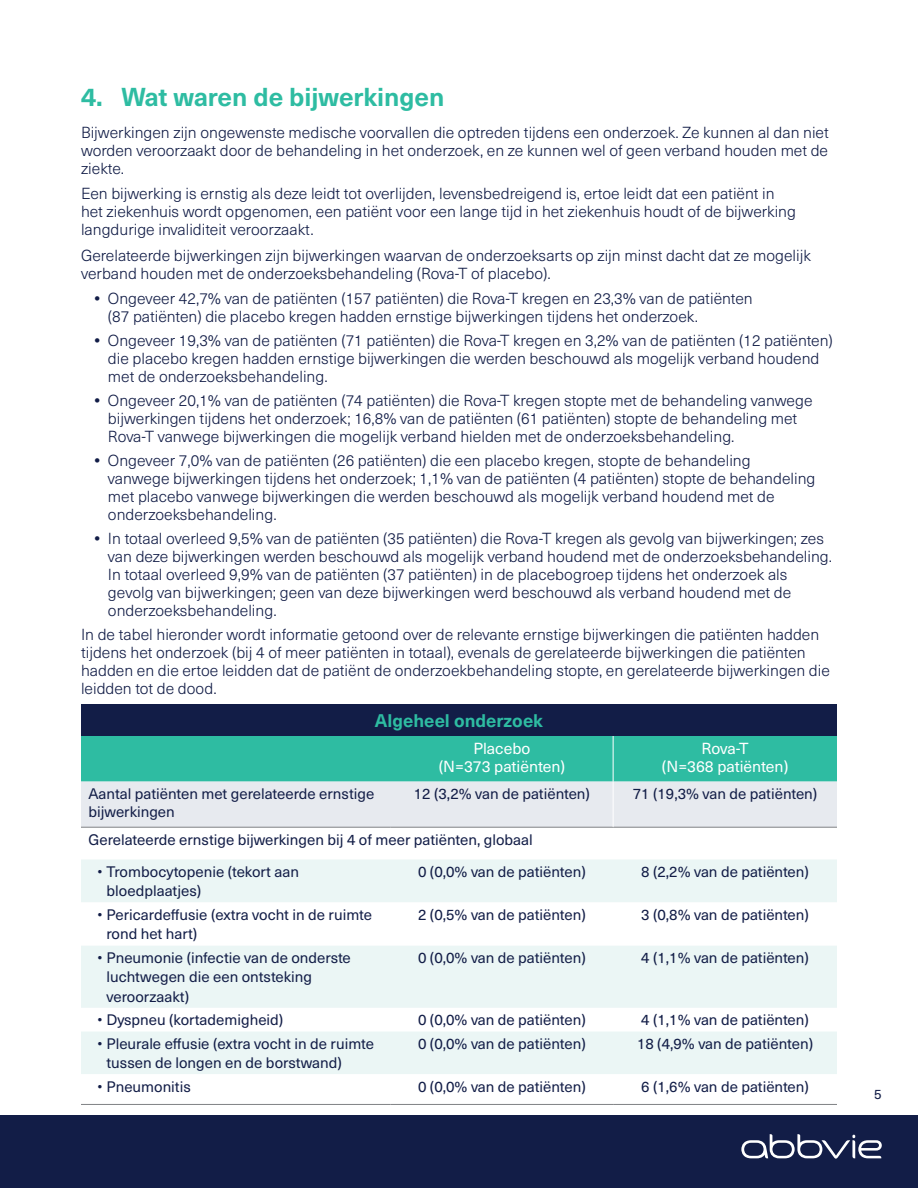
<style>
.page{position:relative;width:918px;height:1188px;background:#fff}
.page>*{position:absolute;margin:0;border:0;box-sizing:border-box;transform-origin:0 0}
.t1{font:700 25.5px "Neue Haas Unica Pro";color:#2ebca2}
.t2{font:700 18px "Neue Haas Unica Pro";color:#2ebca2}
.t3{font:300 15.75px/18px "Neue Haas Unica Pro";color:#121d47}
.t4{font:15.75px/18px "Neue Haas Unica Pro";color:#fff;text-align:center}
.t5{font:15px/19.5px "Neue Haas Unica Pro";color:#121d47}
.t6{font:13.5px "Neue Haas Unica Pro";color:#121d47}
.s1{font-weight:700}
</style>
<div class="page">
<div style="left:0;top:1115px;width:918px;height:73px;background:#121d47"></div>
<div style="left:81px;top:704px;width:756px;height:32px;background:#121d47"></div>
<svg style="left:81px;top:736px;width:756px;height:91px;background:#8ad2c8"></svg>
<div style="left:81px;top:860px;width:756px;height:42px;background:#ebf6f5"></div>
<svg style="left:81px;top:946px;width:756px;height:128px;fill:#ebf6f5"></svg>
<hr style="left:81px;top:827px;width:310px;height:1px;background:#808285">
<hr style="left:391px;top:827px;width:222px;height:1px;background:#808285">
<hr style="left:613px;top:827px;width:224px;height:1px;background:#808285">
<hr style="left:81px;top:1104px;width:310px;height:1px;background:#808285">
<hr style="left:391px;top:1104px;width:222px;height:1px;background:#808285">
<hr style="left:613px;top:1104px;width:224px;height:1px;background:#808285">
<hr style="left:613px;top:736px;width:1px;height:46px;background:#fff">
<hr style="left:613px;top:782px;width:1px;height:45px;background:#fff">
<svg style="left:741px;top:1134px;width:141px;height:25px"></svg>
<h1 class="t1" style="left:81px;top:81px;width:365px">4. Wat waren de bijwerkingen</h1>
<p class="t3" style="left:81px;top:123px;width:749px;text-align:justify">Bijwerkingen zijn ongewenste medische voorvallen die optreden tijdens een onderzoek. Ze kunnen al dan niet worden veroorzaakt door de behandeling in het onderzoek, en ze kunnen wel of geen verband houden met de ziekte.</p>
<p class="t3" style="left:81px;top:185px;width:717px">Een bijwerking is ernstig als deze leidt tot overlijden, levensbedreigend is, ertoe leidt dat een patiënt in het ziekenhuis wordt opgenomen, een patiënt voor een lange tijd in het ziekenhuis houdt of de bijwerking langdurige invaliditeit veroorzaakt.</p>
<p class="t3" style="left:81px;top:246px;width:732px">Gerelateerde bijwerkingen zijn bijwerkingen waarvan de onderzoeksarts op zijn minst dacht dat ze mogelijk verband houden met de onderzoeksbehandeling (Rova-T of placebo).</p>
<p class="t3" style="left:108px;top:290px;width:646px;text-indent:-13px"><span class="s1">•</span> Ongeveer 42,7% van de patiënten (157 patiënten) die Rova-T kregen en 23,3% van de patiënten (87 patiënten) die placebo kregen hadden ernstige bijwerkingen tijdens het onderzoek.</p>
<p class="t3" style="left:108px;top:332px;width:726px;text-indent:-13px"><span class="s1">•</span> Ongeveer 19,3% van de patiënten (71 patiënten) die Rova-T kregen en 3,2% van de patiënten (12 patiënten) die placebo kregen hadden ernstige bijwerkingen die werden beschouwd als mogelijk verband houdend met de onderzoeksbehandeling.</p>
<p class="t3" style="left:108px;top:392px;width:706px;text-indent:-13px"><span class="s1">•</span> Ongeveer 20,1% van de patiënten (74 patiënten) die Rova-T kregen stopte met de behandeling vanwege bijwerkingen tijdens het onderzoek; 16,8% van de patiënten (61 patiënten) stopte de behandeling met<br>Rova-T vanwege bijwerkingen die mogelijk verband hielden met de onderzoeksbehandeling.</p>
<p class="t3" style="left:108px;top:452px;width:709px;text-indent:-13px"><span class="s1">•</span> Ongeveer 7,0% van de patiënten (26 patiënten) die een placebo kregen, stopte de behandeling vanwege bijwerkingen tijdens het onderzoek; 1,1% van de patiënten (4 patiënten) stopte de behandeling met placebo vanwege bijwerkingen die werden beschouwd als mogelijk verband houdend met de onderzoeksbehandeling.</p>
<p class="t3" style="left:108px;top:530px;width:726px;text-indent:-13px"><span class="s1">•</span> In totaal overleed 9,5% van de patiënten (35 patiënten) die Rova-T kregen als gevolg van bijwerkingen; zes van deze bijwerkingen werden beschouwd als mogelijk verband houdend met de onderzoeksbehandeling.<br>In totaal overleed 9,9% van de patiënten (37 patiënten) in de placebogroep tijdens het onderzoek als gevolg van bijwerkingen; geen van deze bijwerkingen werd beschouwd als verband houdend met de onderzoeksbehandeling.</p>
<p class="t3" style="left:81px;top:626px;width:750px">In de tabel hieronder wordt informatie getoond over de relevante ernstige bijwerkingen die patiënten hadden tijdens het onderzoek (bij 4 of meer patiënten in totaal), evenals de gerelateerde bijwerkingen die patiënten hadden en die ertoe leidden dat de patiënt de onderzoekbehandeling stopte, en gerelateerde bijwerkingen die leidden tot de dood.</p>
<p class="t2" style="left:375px;top:710px;width:170px">Algeheel onderzoek</p>
<p class="t4" style="left:439px;top:740px;width:128px">Placebo<br>(N=373 patiënten)</p>
<p class="t4" style="left:662px;top:740px;width:128px">Rova-T<br>(N=368 patiënten)</p>
<p class="t5" style="left:88px;top:785px;width:287px;line-height:18px">Aantal patiënten met gerelateerde ernstige bijwerkingen</p>
<p class="t5" style="left:414px;top:784px;width:178px">12 (3,2% van de patiënten)</p>
<p class="t5" style="left:633px;top:784px;width:186px">71 (19,3% van de patiënten)</p>
<p class="t5" style="left:88px;top:830px;width:446px">Gerelateerde ernstige bijwerkingen bij 4 of meer patiënten, globaal</p>
<p class="t5" style="left:106px;top:862px;width:194px;text-indent:-9px">• Trombocytopenie (tekort aan bloedplaatjes)</p>
<p class="t5" style="left:418px;top:862px;width:169px">0 (0,0% van de patiënten)</p>
<p class="t5" style="left:641px;top:862px;width:169px">8 (2,2% van de patiënten)</p>
<p class="t5" style="left:106px;top:905px;width:267px;text-indent:-9px">• Pericardeffusie (extra vocht in de ruimte rond het hart)</p>
<p class="t5" style="left:418px;top:905px;width:169px">2 (0,5% van de patiënten)</p>
<p class="t5" style="left:641px;top:905px;width:169px">3 (0,8% van de patiënten)</p>
<p class="t5" style="left:106px;top:948px;width:246px;text-indent:-9px">• Pneumonie (infectie van de onderste luchtwegen die een ontsteking veroorzaakt)</p>
<p class="t5" style="left:418px;top:948px;width:169px">0 (0,0% van de patiënten)</p>
<p class="t5" style="left:641px;top:948px;width:169px">4 (1,1% van de patiënten)</p>
<p class="t5" style="left:97px;top:1010px;width:187px">• Dyspneu (kortademigheid)</p>
<p class="t5" style="left:418px;top:1010px;width:169px">0 (0,0% van de patiënten)</p>
<p class="t5" style="left:641px;top:1010px;width:169px">4 (1,1% van de patiënten)</p>
<p class="t5" style="left:106px;top:1034px;width:269px;text-indent:-9px">• Pleurale effusie (extra vocht in de ruimte tussen de longen en de borstwand)</p>
<p class="t5" style="left:418px;top:1034px;width:169px">0 (0,0% van de patiënten)</p>
<p class="t5" style="left:637px;top:1034px;width:178px">18 (4,9% van de patiënten)</p>
<p class="t5" style="left:98px;top:1077px;width:95px">• Pneumonitis</p>
<p class="t5" style="left:418px;top:1077px;width:169px">0 (0,0% van de patiënten)</p>
<p class="t5" style="left:641px;top:1077px;width:169px">6 (1,6% van de patiënten)</p>
<p class="t6" style="left:874px;top:1086px;width:9px">5</p>
</div>
